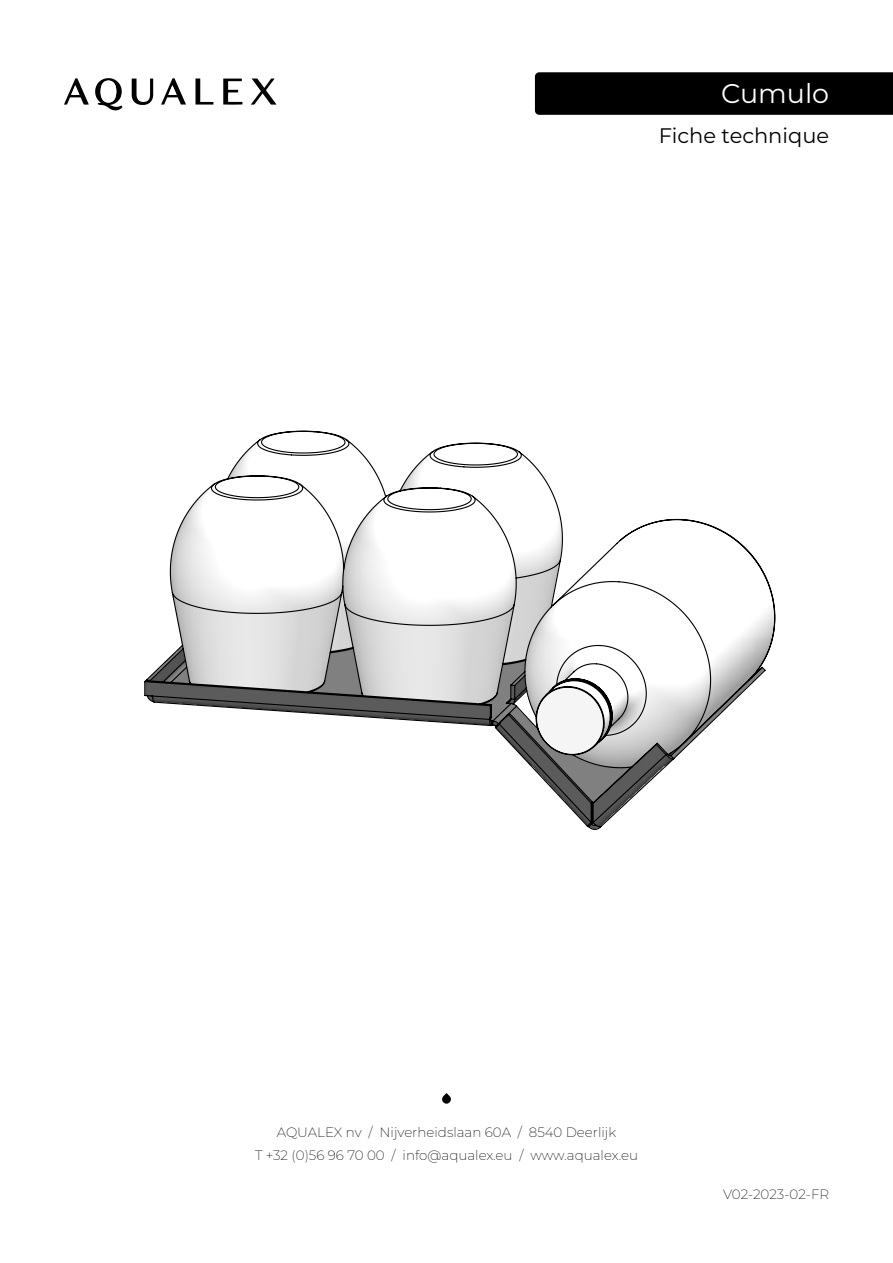
<style>
.page{position:relative;width:893px;height:1263px;background:#fff}
.page>*{position:absolute;margin:0;border:0;box-sizing:border-box;transform-origin:0 0}
.t1{font:27px "Montserrat";color:#fff}
.t2{font:21px "Montserrat";color:#000}
.t3{font:200 13.5px/22.5px "Montserrat";color:#000;text-align:center}
</style>
<div class="page">
<div style="left:535px;top:72px;width:358px;height:43px;background:#000"></div>
<svg style="left:132px;top:79px;width:21px;height:26px"></svg>
<svg style="left:251px;top:78px;width:25px;height:27px"></svg>
<svg style="left:223px;top:79px;width:19px;height:26px"></svg>
<svg style="left:195px;top:78px;width:18px;height:27px"></svg>
<svg style="left:64px;top:78px;width:58px;height:33px"></svg>
<svg style="left:161px;top:78px;width:25px;height:27px"></svg>
<svg style="left:442px;top:1093px;width:9px;height:11px"></svg>
<svg style="left:144px;top:430px;width:632px;height:400px"></svg>
<h1 class="t1" style="left:721px;top:75px;width:110px">Cumulo</h1>
<h2 class="t2" style="left:659px;top:121px;width:172px">Fiche technique</h2>
<p class="t3" style="left:255px;top:1120px;width:384px">AQUALEX nv / Nijverheidslaan 60A / 8540 Deerlijk<br>T +32 (0)56 96 70 00 / info@aqualex.eu / www.aqualex.eu</p>
<p class="t3" style="left:723px;top:1183px;width:108px">V02-2023-02-FR</p>
</div>
